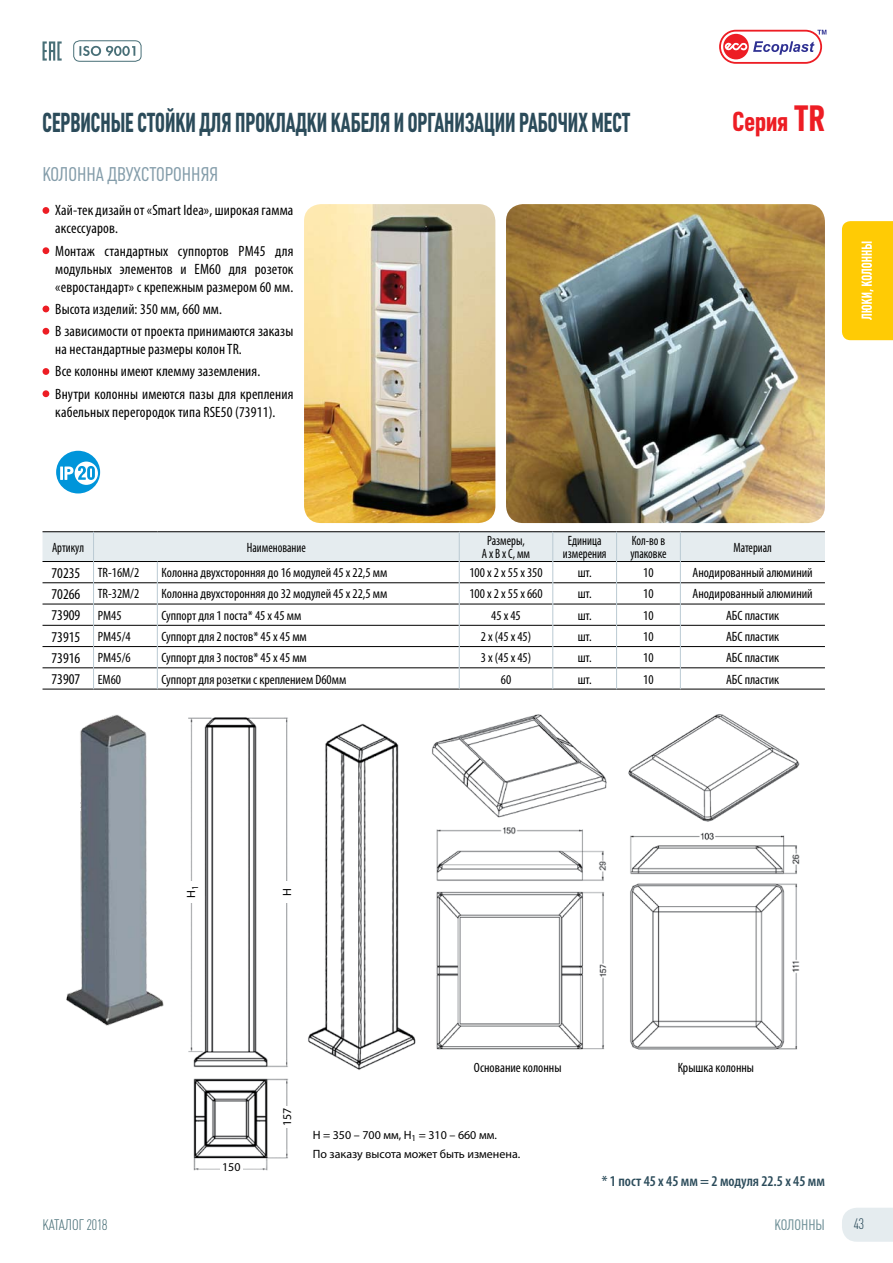
<style>
.page{position:relative;width:893px;height:1263px;background:#fff}
.page>*{position:absolute;margin:0;border:0;box-sizing:border-box;transform-origin:0 0}
.t1{font:700 27px "Plumb Condensed";color:#2b4b5a;scale:.8 1}
.t2{font:700 27px "Plumb Condensed";color:#ed1d24}
.t3{font:19.5px "Plumb Condensed";color:#849daa}
.t4{font:condensed 15px/18px "Myriad Pro";letter-spacing:.01em;color:#000}
.t5{font:600 condensed 15px "Myriad Pro";color:#2b4b5a}
.t6{font:300 15px "Plumb Condensed";color:#486f77}
.t7{font:15px "Plumb Condensed";color:#74949b}
.t8{font:300 15px "Plumb Condensed";color:#2b4b5a}
.t9{font:condensed 13.5px "Myriad Pro";color:#000}
.t10{font:condensed 13.5px/13.5px "Myriad Pro";color:#000;text-align:center;scale:.9 1}
.t11{font:12px/19.2px "Myriad Pro";color:#000}
.t12{font:9px "Myriad Pro";color:#000}
.s1{font-size:36px}
.s2{font-size:15px}
.s3{font-size:13.5px}
</style>
<div class="page">
<hr style="left:43px;top:531px;width:51px;height:1px;background:#000">
<hr style="left:94px;top:531px;width:63px;height:1px;background:#000">
<hr style="left:157px;top:531px;width:302px;height:1px;background:#000">
<hr style="left:459px;top:531px;width:94px;height:1px;background:#000">
<hr style="left:553px;top:531px;width:64px;height:1px;background:#000">
<hr style="left:617px;top:531px;width:63px;height:1px;background:#000">
<hr style="left:680px;top:531px;width:145px;height:1px;background:#000">
<hr style="left:43px;top:689px;width:51px;height:1px;background:#000">
<hr style="left:94px;top:689px;width:63px;height:1px;background:#000">
<hr style="left:157px;top:689px;width:302px;height:1px;background:#000">
<hr style="left:459px;top:689px;width:94px;height:1px;background:#000">
<hr style="left:553px;top:689px;width:64px;height:1px;background:#000">
<hr style="left:617px;top:689px;width:63px;height:1px;background:#000">
<hr style="left:680px;top:689px;width:145px;height:1px;background:#000">
<svg style="left:43px;top:532px;width:782px;height:157px"></svg>
<img style="left:304px;top:204px;width:191px;height:319px">
<img style="left:506px;top:204px;width:319px;height:319px">
<img style="left:66px;top:714px;width:98px;height:312px">
<img style="left:432px;top:714px;width:175px;height:336px">
<img style="left:628px;top:714px;width:172px;height:336px">
<img style="left:188px;top:717px;width:228px;height:454px">
<div style="left:220px;top:1162px;width:23px;height:13px;background:#fff"></div>
<div style="left:282px;top:1106px;width:13px;height:21px;background:#fff"></div>
<div style="left:282px;top:881px;width:13px;height:21px;background:#fff"></div>
<div style="left:186px;top:881px;width:13px;height:21px;background:#fff"></div>
<div style="left:313px;top:1130px;width:269px;height:50px;background:#fff"></div>
<div style="left:43px;top:207px;width:6px;height:7px;background:#ed1d24;border-radius:50%"></div>
<div style="left:43px;top:247px;width:6px;height:7px;background:#ed1d24;border-radius:50%"></div>
<svg style="left:43px;top:306px;width:6px;height:6px"></svg>
<div style="left:43px;top:328px;width:6px;height:7px;background:#ed1d24;border-radius:50%"></div>
<div style="left:43px;top:368px;width:6px;height:7px;background:#ed1d24;border-radius:50%"></div>
<div style="left:43px;top:390px;width:6px;height:7px;background:#ed1d24;border-radius:50%"></div>
<div style="left:56px;top:451px;width:44px;height:42px;background:#0095da;border-radius:50%"></div>
<div style="left:75px;top:462px;width:23px;height:23px;background:#fff;border-radius:50%"></div>
<svg style="left:60px;top:466px;width:35px;height:14px"></svg>
<div style="left:842px;top:1208px;width:51px;height:34px;background:#e5ecef"></div>
<svg style="left:719px;top:30px;width:107px;height:34px"></svg>
<div style="left:73px;top:40px;width:68px;height:22px;border:1px solid #486f77;border-radius:6px"></div>
<svg style="left:79px;top:46px;width:56px;height:10px"></svg>
<svg style="left:43px;top:41px;width:19px;height:20px"></svg>
<svg style="left:842px;top:221px;width:51px;height:119px;background:#ffcf18"></svg>
<h1 class="t1" style="left:43px;top:107px;width:736px">Сервисные стойки для прокладки кабеля и организации рабочих мест</h1>
<h1 class="t2" style="left:732px;top:106px;width:94px">Серия <span class="s1">TR</span></h1>
<h2 class="t3" style="left:43px;top:164px;width:92px">Колонна двухсто</h2>
<h2 class="t3" style="left:165px;top:164px;width:55px">ронняя</h2>
<p class="t4" style="left:55px;top:201px;width:240px">Хай-тек дизайн от «Smart Idea», широкая гамма аксессуаров.</p>
<p class="t4" style="left:55px;top:241px;width:240px;text-align:justify">Монтаж стандартных суппортов PM45 для модульных элементов и EM60 для розеток «евростандарт» c крепежным размером 60 мм.</p>
<p class="t4" style="left:55px;top:298px;width:240px;line-height:22.2px">Высота изделий: 350 мм, 660 мм.<br>В зависимости от проекта принимаются заказы</p>
<p class="t4" style="left:55px;top:338px;width:240px;line-height:22.2px">на нестандартные размеры колон TR.<br>Все колонны имеют клемму заземления.<br>Внутри колонны имеются пазы для крепления</p>
<p class="t4" style="left:55px;top:402px;width:222px">кабельных перегородок типа RSE50 (73911).</p>
<p class="t10" style="left:52px;top:540px;width:37px">Артикул</p>
<p class="t10" style="left:247px;top:540px;width:67px">Наименование</p>
<p class="t10" style="left:482px;top:534px;width:55px">Размеры,<br>А х В х С, мм</p>
<p class="t10" style="left:563px;top:534px;width:50px">Единица измерения</p>
<p class="t10" style="left:630px;top:534px;width:42px;text-align:left">Кол-во в упаковке</p>
<p class="t10" style="left:733px;top:540px;width:44px">Материал</p>
<p class="t9" style="left:51px;top:565px;width:89px"><span class="s2">70235</span> TR-16M/2</p>
<p class="t9" style="left:162px;top:565px;width:227px">Колонна двухсторонняя до 16 модулей 45 х 22,5 мм</p>
<p class="t9" style="left:469px;top:565px;width:75px">100 х 2 x 55 х 350</p>
<p class="t9" style="left:578px;top:565px;width:15px">шт.</p>
<p class="t9" style="left:643px;top:565px;width:12px">10</p>
<p class="t9" style="left:692px;top:565px;width:122px">Анодированный алюминий</p>
<p class="t9" style="left:51px;top:586px;width:89px"><span class="s2">70266</span> TR-32M/2</p>
<p class="t9" style="left:162px;top:586px;width:227px">Колонна двухсторонняя до 32 модулей 45 х 22,5 мм</p>
<p class="t9" style="left:469px;top:586px;width:75px">100 х 2 x 55 х 660</p>
<p class="t9" style="left:578px;top:586px;width:15px">шт.</p>
<p class="t9" style="left:643px;top:586px;width:12px">10</p>
<p class="t9" style="left:692px;top:586px;width:122px">Анодированный алюминий</p>
<p class="t4" style="left:51px;top:606px;width:72px">73909 <span class="s3">PM45</span></p>
<p class="t9" style="left:162px;top:607px;width:141px">Суппорт для 1 поста* 45 х 45 мм</p>
<p class="t9" style="left:491px;top:607px;width:31px">45 х 45</p>
<p class="t9" style="left:578px;top:607px;width:15px">шт.</p>
<p class="t9" style="left:643px;top:607px;width:12px">10</p>
<p class="t9" style="left:726px;top:607px;width:55px">АБС пластик</p>
<p class="t9" style="left:51px;top:628px;width:81px"><span class="s2">73915</span> PM45/4</p>
<p class="t9" style="left:162px;top:628px;width:147px">Суппорт для 2 постов* 45 х 45 мм</p>
<p class="t9" style="left:481px;top:628px;width:52px">2 х (45 х 45)</p>
<p class="t9" style="left:578px;top:628px;width:15px">шт.</p>
<p class="t9" style="left:643px;top:628px;width:12px">10</p>
<p class="t9" style="left:726px;top:628px;width:55px">АБС пластик</p>
<p class="t9" style="left:51px;top:650px;width:81px"><span class="s2">73916</span> PM45/6</p>
<p class="t9" style="left:162px;top:650px;width:147px">Суппорт для 3 постов* 45 х 45 мм</p>
<p class="t9" style="left:481px;top:650px;width:52px">3 х (45 х 45)</p>
<p class="t9" style="left:578px;top:650px;width:15px">шт.</p>
<p class="t9" style="left:643px;top:650px;width:12px">10</p>
<p class="t9" style="left:726px;top:650px;width:55px">АБС пластик</p>
<p class="t4" style="left:51px;top:670px;width:71px">73907 <span class="s3">EM60</span></p>
<p class="t9" style="left:162px;top:671px;width:186px">Суппорт для розетки с креплением D60мм</p>
<p class="t9" style="left:501px;top:671px;width:12px">60</p>
<p class="t9" style="left:578px;top:671px;width:15px">шт.</p>
<p class="t9" style="left:643px;top:671px;width:12px">10</p>
<p class="t9" style="left:726px;top:671px;width:55px">АБС пластик</p>
<p class="t12" style="left:190px;top:890px;width:6px;rotate:-90deg">1</p>
<p class="t11" style="left:181px;top:898px;width:9px;rotate:-90deg">Н</p>
<p class="t11" style="left:277px;top:896px;width:9px;rotate:-90deg">Н</p>
<p class="t11" style="left:222px;top:1157px;width:20px">150</p>
<p class="t11" style="left:277px;top:1126px;width:20px;rotate:-90deg">157</p>
<p class="t9" style="left:474px;top:1060px;width:89px">Основание колонны</p>
<p class="t9" style="left:678px;top:1060px;width:78px">Крышка колонны</p>
<p class="t11" style="left:313px;top:1125px;width:209px">Н = 350 – 700 мм, Н<sub>1</sub> = 310 – 660 мм.<br>По заказу высота может быть изменена.</p>
<p class="t5" style="left:602px;top:1172px;width:225px">* 1 пост 45 х 45 мм = 2 модуля 22.5 х 45 мм</p>
<p class="t6" style="left:43px;top:1216px;width:14px">Катало</p>
<p class="t6" style="left:79px;top:1216px;width:30px">г 2018</p>
<p class="t8" style="left:854px;top:1216px;width:12px">43</p>
<p class="t7" style="left:775px;top:1217px;width:52px">Колонны</p>
</div>
